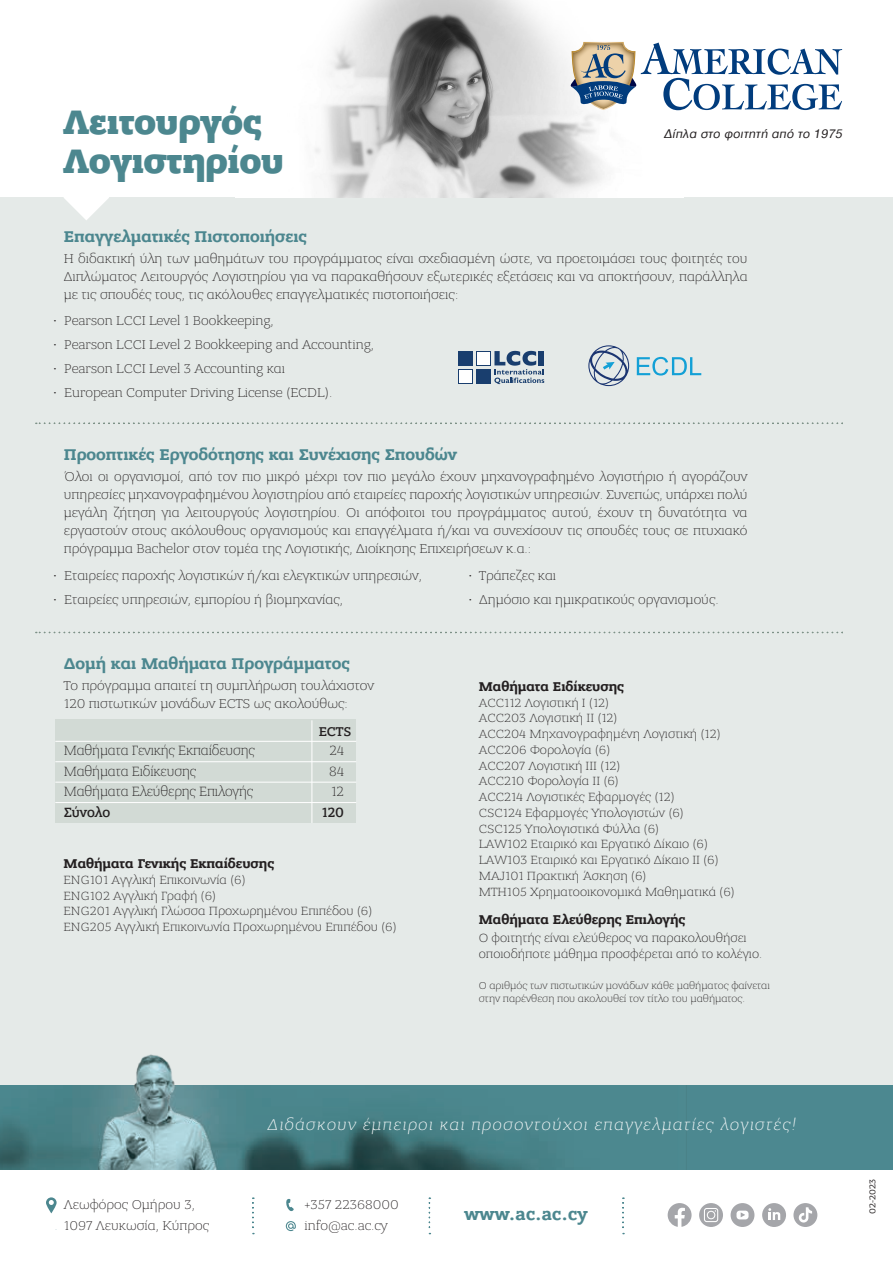
<style>
.page{position:relative;width:893px;height:1263px;background:#fff}
.page>*{position:absolute;margin:0;border:0;box-sizing:border-box;transform-origin:0 0}
.t1{font:800 36px/39px "Bandera Pro";color:#4c878f}
.t2{font:700 18px "Bandera Pro";letter-spacing:.02em;color:#4c878f}
.t3{font:700 16.5px "Bandera Pro";color:#4c878f}
.t4{font:italic 300 16.5px "Bandera Pro";letter-spacing:.08em;color:#fff}
.t5{font:300 14.25px "Bandera Pro";letter-spacing:-.01em;color:#231f20;scale:.95 1}
.t6{font:500 14.25px "Bandera Pro";color:#231f20;scale:.95 1}
.t7{font:300 13.5px/18px "Bandera Pro";color:#231f20;text-align:justify}
.t8{font:700 13.5px "Bandera Pro";color:#231f20}
.t9{font:500 13.5px "Bandera Pro";color:#231f20}
.t10{font:italic 13.05px "CF Helvetica";color:#231f20}
.t11{font:300 12.6px/15.8px "Bandera Pro";color:#231f20}
.t12{font:300 10.5px/12.5px "Bandera Pro";color:#231f20}
.t13{font:9px "Bandera Pro";color:#231f20}
</style>
<div class="page">
<div style="left:0;top:197px;width:893px;height:973px;background:#e5eae8"></div>
<img style="left:315px;top:0;width:366px;height:197px">
<div style="left:0;top:1086px;width:893px;height:84px;background:#4c8890"></div>
<svg style="left:64px;top:197px;width:45px;height:23px"></svg>
<img style="left:0;top:1054px;width:686px;height:116px">
<svg style="left:564px;top:42px;width:278px;height:68px"></svg>
<div style="left:55px;top:720px;width:301px;height:103px;background:#d2dad5"></div>
<hr style="left:55px;top:761px;width:301px;height:1px;background:#fff">
<hr style="left:55px;top:741px;width:301px;height:1px;background:#fff">
<hr style="left:55px;top:782px;width:301px;height:1px;background:#fff">
<hr style="left:55px;top:802px;width:301px;height:1px;background:#fff">
<hr style="left:312px;top:720px;width:1px;height:103px;background:#fff">
<svg style="left:36px;top:632px;width:807px;height:1px"></svg>
<svg style="left:36px;top:423px;width:807px;height:1px"></svg>
<svg style="left:494px;top:351px;width:50px;height:33px"></svg>
<div style="left:458px;top:369px;width:15px;height:14px;background:#193e6e"></div>
<div style="left:459px;top:370px;width:13px;height:13px;background:#fff"></div>
<div style="left:476px;top:351px;width:15px;height:14px;background:#193e6e"></div>
<div style="left:477px;top:352px;width:13px;height:13px;background:#fff"></div>
<div style="left:476px;top:369px;width:15px;height:14px;background:#193e6e"></div>
<div style="left:458px;top:351px;width:15px;height:14px;background:#193e6e"></div>
<svg style="left:588px;top:345px;width:41px;height:41px"></svg>
<svg style="left:637px;top:357px;width:64px;height:18px"></svg>
<svg style="left:429px;top:1197px;width:1px;height:37px"></svg>
<svg style="left:622px;top:1197px;width:2px;height:37px"></svg>
<svg style="left:46px;top:1197px;width:11px;height:16px"></svg>
<svg style="left:49px;top:1197px;width:247px;height:37px"></svg>
<div style="left:731px;top:1203px;width:23px;height:24px;background:#a5a6aa;border-radius:50%"></div>
<div style="left:736px;top:1210px;width:12px;height:9px;background:#fff;border-radius:3px"></div>
<svg style="left:741px;top:1212px;width:4px;height:5px"></svg>
<div style="left:762px;top:1203px;width:24px;height:24px;background:#a5a6aa;border-radius:50%"></div>
<div style="left:793px;top:1203px;width:24px;height:24px;background:#a5a6aa;border-radius:50%"></div>
<svg style="left:768px;top:1208px;width:12px;height:12px"></svg>
<div style="left:699px;top:1203px;width:24px;height:24px;background:#a5a6aa;border-radius:50%"></div>
<svg style="left:704px;top:1208px;width:14px;height:14px"></svg>
<svg style="left:668px;top:1203px;width:24px;height:24px"></svg>
<svg style="left:799px;top:1207px;width:13px;height:15px"></svg>
<h1 class="t1" style="left:63px;top:104px;width:222px">Λειτουργός<br>Λογιστηρίου</h1>
<p class="t10" style="left:664px;top:127px;width:182px">∆ίπλα στο φοιτητή από το 1975</p>
<p class="t3" style="left:64px;top:226px;width:245px">Επαγγελµατικές Πιστοποιήσεις</p>
<p class="t7" style="left:64px;top:249px;width:685px">Η διδακτική ύλη των µαθηµάτων του προγράµµατος είναι σχεδιασµένη ώστε, να προετοιµάσει τους φοιτητές του ∆ιπλώµατος Λειτουργός Λογιστηρίου για να παρακαθήσουν εξωτερικές εξετάσεις και να αποκτήσουν, παράλληλα µε τις σπουδές τους, τις ακόλουθες επαγγελµατικές πιστοποιήσεις:</p>
<p class="t7" style="left:53px;top:311px;width:222px">• Pearson LCCI Level 1 Bookkeeping,</p>
<p class="t7" style="left:53px;top:336px;width:322px">• Pearson LCCI Level 2 Bookkeeping and Accounting,</p>
<p class="t7" style="left:53px;top:360px;width:233px">• Pearson LCCI Level 3 Accounting και</p>
<p class="t7" style="left:53px;top:384px;width:281px">• European Computer Driving License (ECDL).</p>
<p class="t3" style="left:64px;top:444px;width:395px">Προοπτικές Εργοδότησης και Συνέχισης Σπουδών</p>
<p class="t7" style="left:64px;top:468px;width:685px">Όλοι οι οργανισµοί, από τον πιο µικρό µέχρι τον πιο µεγάλο έχουν µηχανογραφηµένο λογιστήριο ή αγοράζουν υπηρεσίες µηχανογραφηµένου λογιστηρίου από εταιρείες παροχής λογιστικών υπηρεσιών. Συνεπώς, υπάρχει πολύ µεγάλη ζήτηση για λειτουργούς λογιστηρίου. Οι απόφοιτοι του προγράµµατος αυτού, έχουν τη δυνατότητα να εργαστούν στους ακόλουθους οργανισµούς και επαγγέλµατα ή/και να συνεχίσουν τις σπουδές τους σε πτυχιακό πρόγραµµα Bachelor στον τοµέα της Λογιστικής, ∆ιοίκησης Επιχειρήσεων κ.α.:</p>
<p class="t7" style="left:53px;top:566px;width:370px">• Εταιρείες παροχής λογιστικών ή/και ελεγκτικών υπηρεσιών,</p>
<p class="t7" style="left:53px;top:590px;width:291px">• Εταιρείες υπηρεσιών, εµπορίου ή βιοµηχανίας,</p>
<p class="t7" style="left:468px;top:566px;width:89px">• Τράπεζες και</p>
<p class="t7" style="left:468px;top:590px;width:252px">• ∆ηµόσιο και ηµικρατικούς οργανισµούς.</p>
<p class="t3" style="left:64px;top:653px;width:287px">∆οµή και Μαθήµατα Προγράµµατος</p>
<p class="t7" style="left:64px;top:676px;width:312px">Το πρόγραµµα απαιτεί τη συµπλήρωση τουλάχιστον<br>120 πιστωτικών µονάδων ECTS ως ακολούθως:</p>
<p class="t9" style="left:319px;top:723px;width:34px">ECTS</p>
<p class="t5" style="left:64px;top:742px;width:203px">Μαθήµατα Γενικής Εκπαίδευσης</p>
<p class="t5" style="left:329px;top:742px;width:17px">24</p>
<p class="t5" style="left:64px;top:762px;width:141px">Μαθήµατα Ειδίκευσης</p>
<p class="t5" style="left:329px;top:762px;width:17px">84</p>
<p class="t5" style="left:64px;top:783px;width:201px">Μαθήµατα Ελεύθερης Επιλογής</p>
<p class="t5" style="left:331px;top:783px;width:15px">12</p>
<p class="t6" style="left:64px;top:803px;width:50px">Σύνολο</p>
<p class="t6" style="left:322px;top:803px;width:25px">120</p>
<p class="t8" style="left:64px;top:855px;width:212px">Μαθήµατα Γενικής Εκπαίδευσης</p>
<p class="t11" style="left:64px;top:872px;width:335px">ENG101 Αγγλική Επικοινωνία (6)<br>ENG102 Αγγλική Γραφή (6)<br>ENG201 Αγγλική Γλώσσα Προχωρηµένου Επιπέδου (6)<br>ENG205 Αγγλική Επικοινωνία Προχωρηµένου Επιπέδου (6)</p>
<p class="t8" style="left:479px;top:678px;width:147px">Μαθήµατα Ειδίκευσης</p>
<p class="t11" style="left:479px;top:695px;width:258px">ACC112 Λογιστική I (12)<br>ACC203 Λογιστική II (12)<br>ACC204 Μηχανογραφηµένη Λογιστική (12)<br>ACC206 Φορολογία (6)<br>ACC207 Λογιστική III (12)<br>ACC210 Φορολογία II (6)<br>ACC214 Λογιστικές Εφαρµογές (12)<br>CSC124 Εφαρµογές Υπολογιστών (6)<br>CSC125 Υπολογιστικά Φύλλα (6)<br>LAW102 Εταιρικό και Εργατικό ∆ίκαιο (6)<br>LAW103 Εταιρικό και Εργατικό ∆ίκαιο II (6)<br>MAJ101 Πρακτική Άσκηση (6)<br>MTH105 Χρηµατοοικονοµικά Μαθηµατικά (6)</p>
<p class="t8" style="left:479px;top:911px;width:208px">Μαθήµατα Ελεύθερης Επιλογής</p>
<p class="t11" style="left:479px;top:930px;width:285px">Ο φοιτητής είναι ελεύθερος να παρακολουθήσει οποιοδήποτε µάθηµα προσφέρεται από το κολέγιο.</p>
<p class="t12" style="left:479px;top:980px;width:293px">Ο αριθµός των πιστωτικών µονάδων κάθε µαθήµατος φαίνεται στην παρένθεση που ακολουθεί τον τίτλο του µαθήµατος.</p>
<p class="t7" style="left:64px;top:1196px;width:133px">Λεωφόρος Οµήρου 3,</p>
<p class="t7" style="left:64px;top:1216px;width:147px">1097 Λευκωσία, Κύπρος</p>
<p class="t4" style="left:268px;top:1115px;width:530px">∆ιδάσκουν έµπειροι και προσοντούχοι επαγγελµατίες λογιστές!</p>
<p class="t7" style="left:305px;top:1195px;width:96px;line-height:20.4px">+357 22368000 info@ac.ac.cy</p>
<h2 class="t2" style="left:464px;top:1203px;width:125px">www.ac.ac.cy</h2>
<p class="t13" style="left:867px;top:1213px;width:36px;rotate:-90deg">02-2023</p>
</div>
